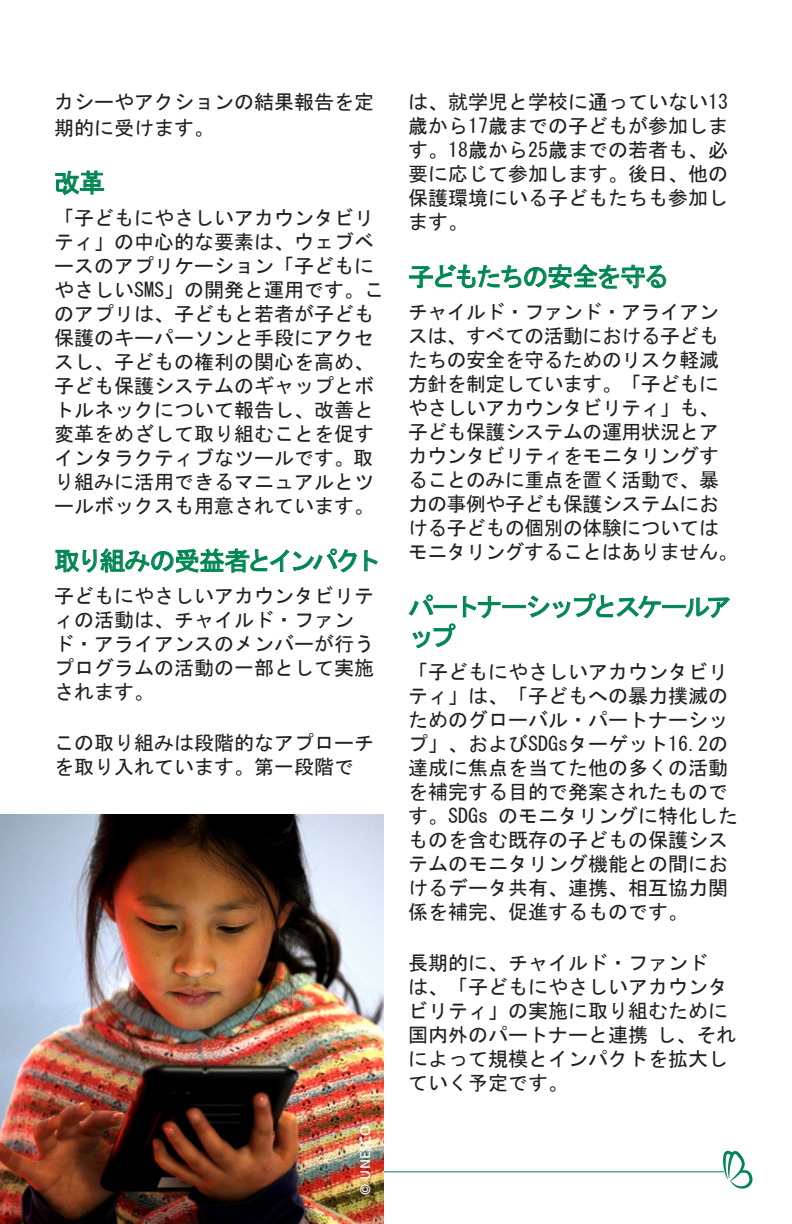
<style>
.page{position:relative;width:792px;height:1224px;background:#fff}
.page>*{position:absolute;margin:0;border:0;box-sizing:border-box;transform-origin:0 0}
.Level_3{font:26px/30px "MS Gothic";letter-spacing:-.115em;color:#008751}
.Body_with_Level_3_af{font:20px/24px "MS Gothic";color:#231f20}
.Body{font:20px/24px "MS Gothic";color:#231f20}
.Body_with_Level_3_af-2{font:20px/24px "MS Gothic";letter-spacing:-.02em;color:#231f20}
.Photo_Credits_and_Ca{font:14px "Frutiger LT Std";color:#fff}
</style>
<div class="page">
<svg style="left:55px;top:170px;width:50px;height:25px"></svg>
<svg style="left:55px;top:548px;width:302px;height:25px"></svg>
<svg style="left:364px;top:550px;width:14px;height:22px"></svg>
<svg style="left:409px;top:264px;width:258px;height:25px"></svg>
<svg style="left:408px;top:594px;width:26px;height:22px"></svg>
<div style="left:433px;top:605px;width:24px;height:3px;border:1px solid #008751"></div>
<svg style="left:462px;top:595px;width:39px;height:24px"></svg>
<div style="left:502px;top:605px;width:24px;height:3px;border:1px solid #008751"></div>
<svg style="left:527px;top:593px;width:134px;height:26px"></svg>
<div style="left:662px;top:605px;width:24px;height:3px;border:1px solid #008751"></div>
<svg style="left:684px;top:597px;width:46px;height:22px"></svg>
<svg style="left:412px;top:623px;width:44px;height:26px"></svg>
<hr style="left:0;top:1171px;width:724px;height:1px;background:#008751">
<svg style="left:723px;top:1151px;width:29px;height:38px"></svg>
<img style="left:0;top:815px;width:384px;height:409px">
<p class="Body_with_Level_3_af" style="left:54px;top:89px;width:321px;line-height:26px">カシーやアクションの結果報告を定期的に受けます。</p>
<p class="Level_3" style="left:54px;top:168px;width:53px">改革</p>
<p class="Body_with_Level_3_af" style="left:54px;top:206px;width:331px">「子どもにやさしいアカウンタビリティ」の中心的な要素は、ウェブベースのアプリケーション「子どもにやさしいSMS」の開発と運用です。このアプリは、子どもと若者が子ども保護のキーパーソンと手段にアクセスし、子どもの権利の関心を高め、子ども保護システムのギャップとボトルネックについて報告し、改善と変革をめざして取り組むことを促すインタラクティブなツールです。取り組みに活用できるマニュアルとツールボックスも用意されています。</p>
<p class="Level_3" style="left:54px;top:546px;width:328px">取り組みの受益者とインパクト</p>
<p class="Body" style="left:54px;top:584px;width:321px">子どもにやさしいアカウンタビリティの活動は、チャイルド・ファンド・アライアンスのメンバーが行うプログラムの活動の一部として実施されます。</p>
<p class="Body" style="left:54px;top:731px;width:321px">この取り組みは段階的なアプローチを取り入れています。第一段階で</p>
<p class="Photo_Credits_and_Ca" style="left:357px;top:1195px;width:71px;rotate:-90deg">© UNESCO</p>
<p class="Body" style="left:408px;top:90px;width:321px;text-align:justify">は、就学児と学校に通っていない13歳から17歳までの子どもが参加します。18歳から25歳までの若者も、必要に応じて参加します。後日、他の保護環境にいる子どもたちも参加します。</p>
<p class="Level_3" style="left:408px;top:262px;width:263px">子どもたちの安全を守る</p>
<p class="Body_with_Level_3_af-2" style="left:408px;top:300px;width:331px">チャイルド・ファンド・アライアンスは、すべての活動における子どもたちの安全を守るためのリスク軽減方針を制定しています。「子どもにやさしいアカウンタビリティ」も、子ども保護システムの運用状況とアカウンタビリティをモニタリングすることのみに重点を置く活動で、暴力の事例や子ども保護システムにおける子どもの個別の体験についてはモニタリングすることはありません。</p>
<p class="Level_3" style="left:408px;top:592px;width:325px">パートナーシップとスケールアップ</p>
<p class="Body_with_Level_3_af" style="left:408px;top:660px;width:331px">「子どもにやさしいアカウンタビリティ」は、「子どもへの暴力撲滅のためのグローバル・パートナーシップ」、およびSDGsターゲット16.2の達成に焦点を当てた他の多くの活動を補完する目的で発案されたものです。SDGs のモニタリングに特化したものを含む既存の子どもの保護システムのモニタリング機能との間におけるデータ共有、連携、相互協力関係を補完、促進するものです。</p>
<p class="Body_with_Level_3_af" style="left:408px;top:951px;width:330px">長期的に、チャイルド・ファンド<br>は、「子どもにやさしいアカウンタビリティ」の実施に取り組むために国内外のパートナーと連携 し、それによって規模とインパクトを拡大していく予定です。</p>
</div>
